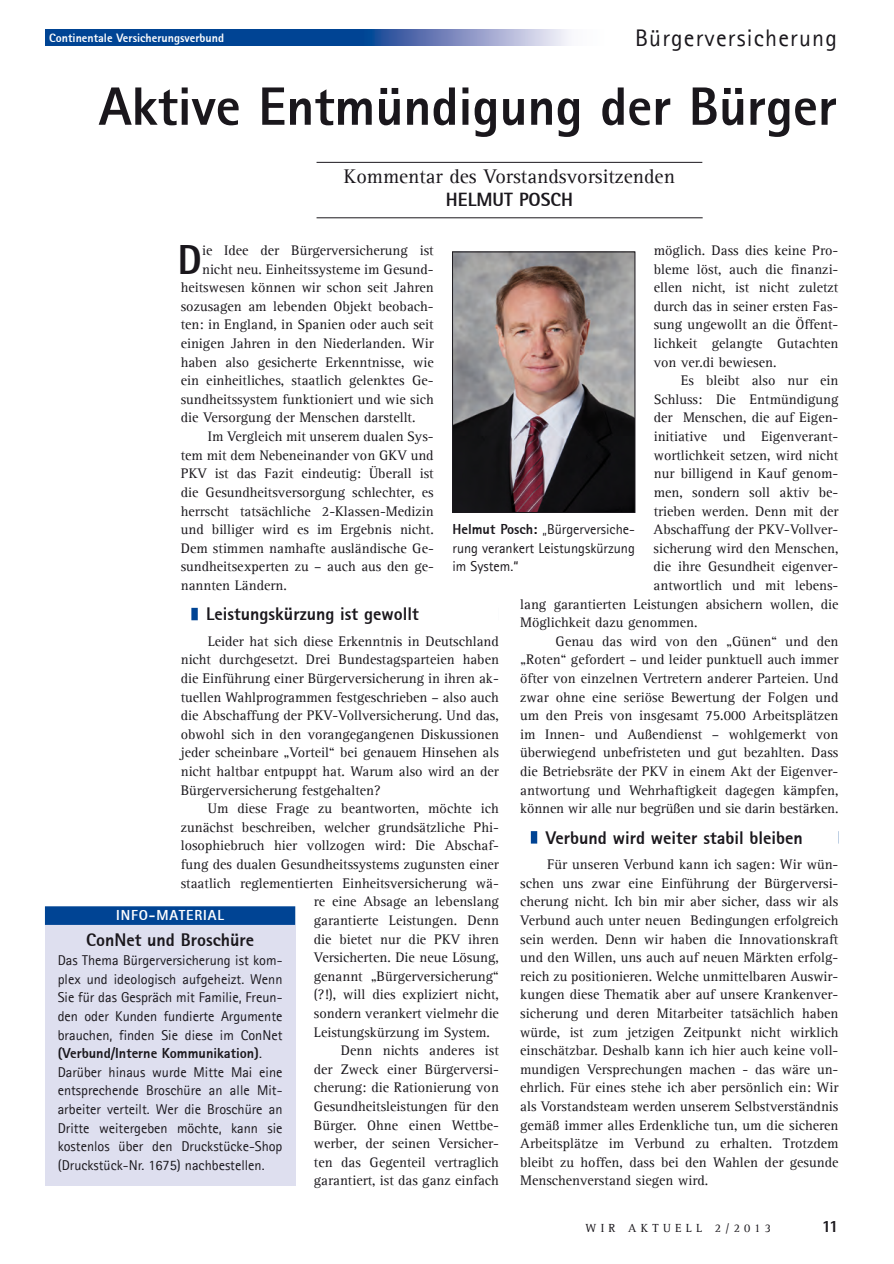
<style>
.page{position:relative;width:894px;height:1264px;background:#fff}
.page>*{position:absolute;margin:0;border:0;box-sizing:border-box;transform-origin:0 0}
.Titel_Seitenaufmache{font:800 54px "Agfa Rotis Sans Serif";color:#1a171c}
.Fliesstext_mit_Initi{font:800 41.25px "Agfa Rotis Sans Serif";color:#1a171c}
.t1{font:24px "Agfa Rotis Sans Serif";letter-spacing:.05em;color:#1a171c}
.Vorspann{font:20.25px "Agfa Rotis Serif";color:#1a171c}
.Vorspann-2{font:800 18.9px "Agfa Rotis Sans Serif";color:#1a171c}
.Zwischentitel_blau{font:800 18px "Agfa Rotis Sans Serif";color:#1a171c}
.Titel_3_12pt{font:800 18px "Agfa Rotis Sans Serif";color:#1a171c}
.t2{font:800 17.1px "Agfa Rotis Sans Serif";color:#1a171c}
.Fliesstext{font:14.25px/18.6px "Agfa Rotis Serif";color:#1a171c;text-align:justify}
.Fliesstext_Infokaste{font:14.25px/18.6px "Agfa Rotis Sans Serif";color:#1a171c;text-align:justify}
.Fliesstext_mit_Initi-2{font:14.25px "Agfa Rotis Serif";color:#1a171c}
.BU{font:14.25px/18.6px "Agfa Rotis Sans Serif";color:#1a171c;text-align:justify}
.Kasten_Dach_blau{font:800 14.25px "Agfa Rotis Sans Serif";letter-spacing:.06em;color:#fff}
.t3{font:800 12px "Agfa Rotis Sans Serif";color:#fff}
.t4{font:12px "Agfa Rotis Serif";letter-spacing:.36em;color:#1a171c}
.s1{font-weight:800}
</style>
<div class="page">
<svg style="left:363px;top:29px;width:205px;height:17px;background:#8595c5"></svg>
<div style="left:45px;top:29px;width:318px;height:17px;background:#004494"></div>
<hr style="left:316px;top:162px;width:386px;height:1px;background:#1a171c">
<hr style="left:316px;top:217px;width:386px;height:1px;background:#1a171c">
<svg style="left:191px;top:608px;width:7px;height:12px"></svg>
<div style="left:530px;top:831px;width:308px;height:12px;background:#004494"></div>
<div style="left:537px;top:826px;width:301px;height:21px;background:#fff"></div>
<div style="left:45px;top:906px;width:250px;height:18px;background:#004494"></div>
<div style="left:45px;top:924px;width:250px;height:261px;background:#dedfef"></div>
<img style="left:454px;top:254px;width:179px;height:256px">
<div style="left:452px;top:252px;width:183px;height:260px;border:1px solid #1a171c"></div>
<p class="t3" style="left:49px;top:30px;width:176px">Continentale Versicherungsverbund</p>
<p class="t1" style="left:635px;top:23px;width:203px">Bürgerversicherung</p>
<p class="Titel_Seitenaufmache" style="left:99px;top:72px;width:739px">Aktive Entmündigung der Bürger</p>
<p class="Vorspann" style="left:344px;top:164px;width:332px">Kommentar des Vorstandsvorsitzenden</p>
<p class="Vorspann-2" style="left:446px;top:188px;width:128px">HELMUT POSCH</p>
<p class="Fliesstext_mit_Initi" style="left:178px;top:233px;width:26px">D</p>
<p class="Fliesstext_mit_Initi-2" style="left:202px;top:242px;width:233px">ie Idee der Bürgerversicherung ist</p>
<p class="Fliesstext" style="left:653px;top:241px;width:186px">möglich. Dass dies keine Pro&shy;bleme löst, auch die finanzi&shy;ellen nicht, ist nicht zuletzt durch das in seiner ersten Fas&shy;sung ungewollt an die Öffent&shy;lichkeit gelangte Gutachten von ver.di bewiesen.</p>
<p class="Fliesstext" style="left:680px;top:371px;width:159px">Es bleibt also nur ein</p>
<p class="Fliesstext" style="left:653px;top:390px;width:186px">Schluss: Die Entmündigung</p>
<p class="Fliesstext" style="left:653px;top:408px;width:184px">der Menschen, die auf Eigen-</p>
<p class="Fliesstext" style="left:653px;top:427px;width:186px">initiative und Eigenverant-</p>
<p class="Fliesstext" style="left:653px;top:446px;width:186px">wortlichkeit setzen, wird nicht</p>
<p class="Fliesstext" style="left:653px;top:464px;width:186px">nur billigend in Kauf genom-</p>
<p class="Fliesstext" style="left:653px;top:483px;width:186px">men, sondern soll aktiv be-</p>
<p class="Fliesstext" style="left:653px;top:501px;width:186px">trieben werden. Denn mit der</p>
<p class="Fliesstext" style="left:653px;top:520px;width:186px">Abschaffung der PKV-Vollver-</p>
<p class="Fliesstext" style="left:653px;top:539px;width:186px">sicherung wird den Menschen,</p>
<p class="Fliesstext" style="left:653px;top:557px;width:186px">die ihre Gesundheit eigenver-</p>
<p class="Fliesstext" style="left:653px;top:576px;width:186px">antwortlich und mit lebens-</p>
<p class="Fliesstext" style="left:520px;top:594px;width:319px">lang garantierten Leistungen absichern wollen, die</p>
<p class="Fliesstext" style="left:520px;top:613px;width:179px">Möglichkeit dazu genommen.</p>
<p class="Fliesstext" style="left:520px;top:632px;width:320px;text-indent:35px">Genau das wird von den „Günen“ und den „Roten“ gefordert – und leider punktuell auch immer öfter von einzelnen Vertretern anderer Parteien. Und zwar ohne eine seriöse Bewertung der Folgen und um den Preis von insgesamt 75.000 Arbeitsplätzen im Innen- und Außendienst – wohlgemerkt von überwiegend unbefristeten und gut bezahlten. Dass die Betriebsräte der PKV in einem Akt der Eigenver&shy;antwortung und Wehrhaftigkeit dagegen kämpfen, können wir alle nur begrüßen und sie darin bestärken.</p>
<p class="Zwischentitel_blau" style="left:545px;top:826px;width:259px">Verbund wird weiter stabil bleiben</p>
<p class="Fliesstext" style="left:520px;top:855px;width:320px;text-indent:27px">Für unseren Verbund kann ich sagen: Wir wün&shy;schen uns zwar eine Einführung der Bürgerversi&shy;cherung nicht. Ich bin mir aber sicher, dass wir als Verbund auch unter neuen Bedingungen erfolgreich sein werden. Denn wir haben die Innovationskraft und den Willen, uns auch auf neuen Märkten erfolg&shy;reich zu positionieren. Welche unmittelbaren Auswir&shy;kungen diese Thematik aber auf unsere Krankenver&shy;sicherung und deren Mitarbeiter tatsächlich haben würde, ist zum jetzigen Zeitpunkt nicht wirklich einschätzbar. Deshalb kann ich hier auch keine voll&shy;mundigen Versprechungen machen - das wäre un&shy;ehrlich. Für eines stehe ich aber persönlich ein: Wir als Vorstandsteam werden unserem Selbstverständnis gemäß immer alles Erdenkliche tun, um die sicheren Arbeitsplätze im Verbund zu erhalten. Trotzdem bleibt zu hoffen, dass bei den Wahlen der gesunde Menschenverstand siegen wird.</p>
<p class="Fliesstext_mit_Initi-2" style="left:202px;top:260px;width:233px">nicht neu. Einheitssysteme im Gesund-</p>
<p class="Fliesstext_mit_Initi-2" style="left:181px;top:279px;width:254px">heitswesen können wir schon seit Jahren</p>
<p class="Fliesstext_mit_Initi-2" style="left:181px;top:297px;width:254px">sozusagen am lebenden Objekt beobach-</p>
<p class="Fliesstext_mit_Initi-2" style="left:181px;top:316px;width:254px">ten: in England, in Spanien oder auch seit</p>
<p class="Fliesstext_mit_Initi-2" style="left:181px;top:335px;width:254px">einigen Jahren in den Niederlanden. Wir</p>
<p class="Fliesstext_mit_Initi-2" style="left:181px;top:353px;width:254px">haben also gesicherte Erkenntnisse, wie</p>
<p class="Fliesstext_mit_Initi-2" style="left:181px;top:372px;width:254px">ein einheitliches, staatlich gelenktes Ge-</p>
<p class="Fliesstext_mit_Initi-2" style="left:181px;top:390px;width:254px">sundheitssystem funktioniert und wie sich</p>
<p class="Fliesstext_mit_Initi-2" style="left:181px;top:409px;width:236px">die Versorgung der Menschen darstellt.</p>
<p class="Fliesstext" style="left:181px;top:427px;width:255px;text-indent:27px">Im Vergleich mit unserem dualen Sys&shy;tem mit dem Nebeneinander von GKV und PKV ist das Fazit eindeutig: Überall ist die Gesundheitsversorgung schlechter, es herrscht tatsächliche 2-Klassen-Medizin und billiger wird es im Ergebnis nicht.<br>Dem stimmen namhafte ausländische Ge&shy;sundheitsexperten zu – auch aus den ge&shy;nannten Ländern.</p>
<p class="Zwischentitel_blau" style="left:206px;top:602px;width:214px">Leistungskürzung ist gewollt</p>
<p class="Fliesstext" style="left:181px;top:632px;width:320px;text-indent:27px">Leider hat sich diese Erkenntnis in Deutschland nicht durchgesetzt. Drei Bundestagsparteien haben die Einführung einer Bürgerversicherung in ihren ak&shy;tuellen Wahlprogrammen festgeschrieben – also auch die Abschaffung der PKV-Vollversicherung. Und das, obwohl sich in den vorangegangenen Diskussionen jeder scheinbare „Vorteil“ bei genauem Hinsehen als nicht haltbar entpuppt hat. Warum also wird an der Bürgerversicherung festgehalten?</p>
<p class="Fliesstext" style="left:208px;top:799px;width:292px">Um diese Frage zu beantworten, möchte ich</p>
<p class="Fliesstext" style="left:181px;top:818px;width:320px">zunächst beschreiben, welcher grundsätzliche Phi-</p>
<p class="Fliesstext" style="left:181px;top:836px;width:319px">losophiebruch hier vollzogen wird: Die Abschaf-</p>
<p class="Fliesstext" style="left:181px;top:855px;width:320px">fung des dualen Gesundheitssystems zugunsten einer</p>
<p class="Fliesstext" style="left:181px;top:873px;width:320px">staatlich reglementierten Einheitsversicherung wä-</p>
<p class="Fliesstext" style="left:314px;top:892px;width:186px">re eine Absage an lebenslang</p>
<p class="Fliesstext" style="left:314px;top:911px;width:186px">garantierte Leistungen. Denn</p>
<p class="Fliesstext" style="left:314px;top:929px;width:186px">die bietet nur die PKV ihren</p>
<p class="Fliesstext" style="left:314px;top:948px;width:186px">Versicherten. Die neue Lösung,</p>
<p class="Fliesstext" style="left:314px;top:966px;width:186px">genannt „Bürgerversicherung“</p>
<p class="Fliesstext" style="left:314px;top:985px;width:186px">(?!), will dies expliziert nicht,</p>
<p class="Fliesstext" style="left:314px;top:1004px;width:186px">sondern verankert vielmehr die</p>
<p class="Fliesstext" style="left:314px;top:1022px;width:178px">Leistungskürzung im System.</p>
<p class="Fliesstext" style="left:314px;top:1041px;width:186px;text-indent:27px">Denn nichts anderes ist der Zweck einer Bürgerversi&shy;cherung: die Rationierung von Gesundheitsleistungen für den Bürger. Ohne einen Wettbe&shy;werber, der seinen Versicher&shy;ten das Gegenteil vertraglich garantiert, ist das ganz einfach</p>
<p class="BU" style="left:452px;top:520px;width:184px"><span class="s1">Helmut Posch:</span> „Bürgerversiche&shy;rung verankert Leistungskürzung im System.“</p>
<p class="Kasten_Dach_blau" style="left:116px;top:906px;width:109px">INFO-MATERIAL</p>
<p class="Titel_3_12pt" style="left:86px;top:928px;width:170px">ConNet und Broschüre</p>
<p class="Fliesstext_Infokaste" style="left:58px;top:950px;width:226px">Das Thema Bürgerversicherung ist kom&shy;plex und ideologisch aufgeheizt. Wenn Sie für das Gespräch mit Familie, Freun&shy;den oder Kunden fundierte Argumente brauchen, finden Sie diese im ConNet <span class="s1">(Verbund/Interne Kommunikation)</span>.</p>
<p class="Fliesstext_Infokaste" style="left:58px;top:1062px;width:226px">Darüber hinaus wurde Mitte Mai eine entsprechende Broschüre an alle Mit&shy;arbeiter verteilt. Wer die Broschüre an Dritte weitergeben möchte, kann sie kostenlos über den Druckstücke-Shop (Druckstück-Nr. 1675) nachbestellen.</p>
<p class="t4" style="left:585px;top:1220px;width:187px">WIR AKTUELL 2/2013</p>
<p class="t2" style="left:821px;top:1214px;width:19px">11</p>
</div>
